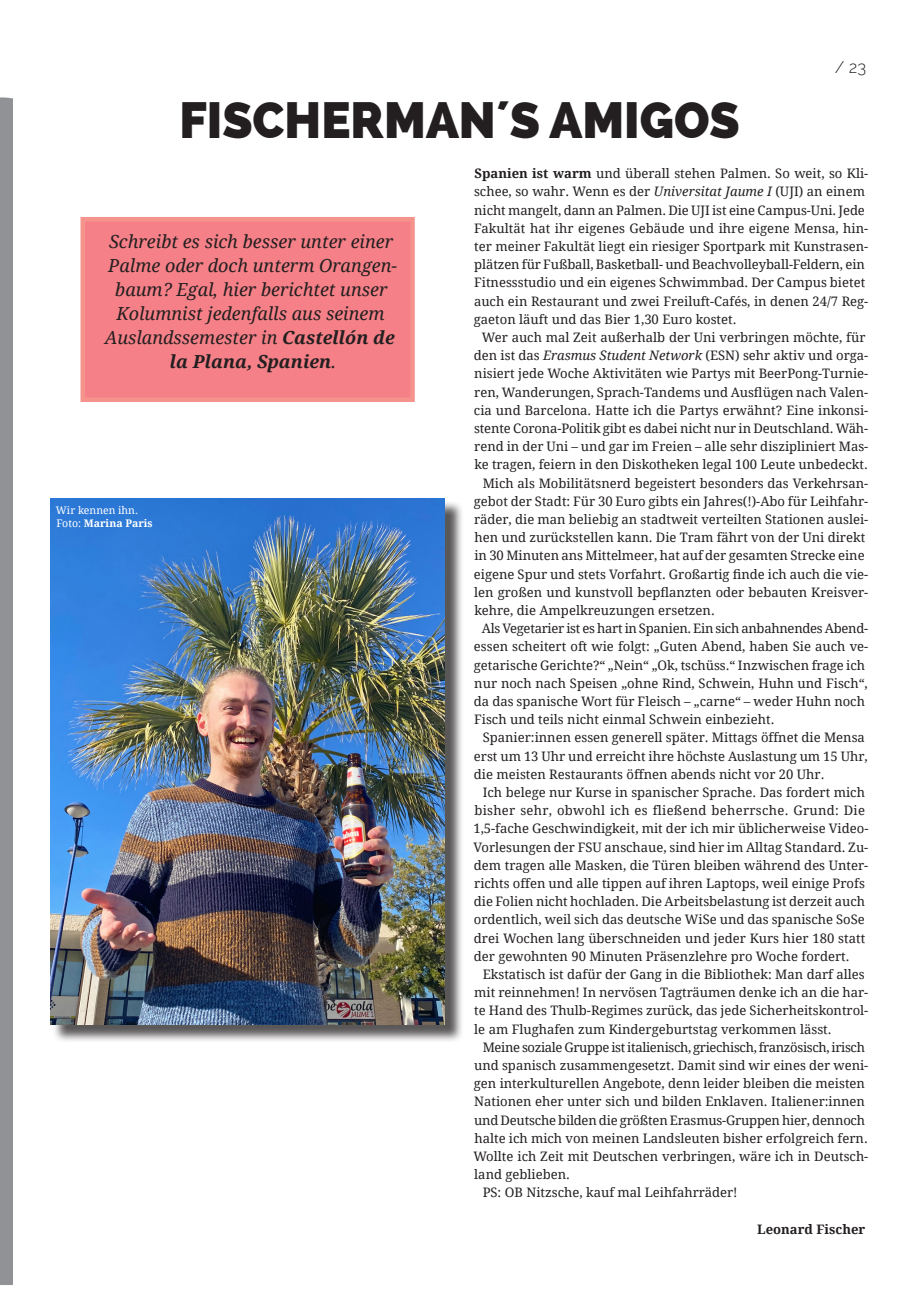
<style>
.page{position:relative;width:919px;height:1289px;background:#fff}
.page>*{position:absolute;margin:0;border:0;box-sizing:border-box;transform-origin:0 0}
.Unterüberschrift{font:800 51px "Raleway";color:#231f20;scale:.96 1}
.Teaser_neu{font:italic 18px/24px "Droid Serif";color:#231f20;text-align:center}
.t1{font:300 16.5px "Raleway";color:#231f20}
.Lu_Fortsetzung{font:13.05px/18.1px "Droid Serif";color:#231f20}
.Lu_Anfang_Artikel{font:13.05px/18.1px "Droid Serif";color:#231f20}
.Lu_Fortsetzung-2{font:700 13.05px "Droid Serif";color:#231f20}
.Lu_BU_Artikel{font:700 10.5px "Droid Serif";color:#fff}
.Lu_BU_Artikel-2{font:10.5px "Droid Serif";color:#fff}
.s1{font-weight:700}
.s2{font-weight:400}
.s3{font-style:italic}
</style>
<div class="page">
<div style="left:53px;top:500px;width:411px;height:542px;background:#231f20;opacity:.75"></div>
<img style="left:50px;top:498px;width:395px;height:526px">
<div style="left:80px;top:217px;width:335px;height:185px;background:#f58087"></div>
<p class="Unterüberschrift" style="left:179px;top:91px;width:585px">FISCHERMAN´S AMIGOS</p>
<p class="t1" style="left:834px;top:57px;width:33px">/ 23</p>
<p class="Teaser_neu" style="left:105px;top:229px;width:293px">Schreibt es sich besser unter einer<br>Palme oder doch unterm Orangen&shy;baum? Egal, hier berichtet unser<br>Kolumnist jedenfalls aus seinem<br>Auslandssemester in <span class="s1">Castellón de la Plana, Spanien</span>.</p>
<p class="Lu_BU_Artikel-2" style="left:56px;top:503px;width:84px">Wir kennen ihn.</p>
<p class="Lu_BU_Artikel" style="left:56px;top:516px;width:98px"><span class="s2">Foto:</span> Marina Paris</p>
<p class="Lu_Anfang_Artikel" style="left:474px;top:164px;width:396px"><span class="s1">Spanien ist warm</span> und überall stehen Palmen. So weit, so Kli&shy;schee, so wahr. Wenn es der <span class="s3">Universitat Jaume I</span> (UJI) an einem nicht mangelt, dann an Palmen. Die UJI ist eine Campus-Uni. Jede Fakultät hat ihr eigenes Gebäude und ihre eigene Mensa, hin&shy;ter meiner Fakultät liegt ein riesiger Sportpark mit Kunstrasen&shy;plätzen für Fußball, Basketball- und Beachvolleyball-Feldern, ein Fitnessstudio und ein eigenes Schwimmbad. Der Campus bietet auch ein Restaurant und zwei Freiluft-Cafés, in denen 24/7 Reg&shy;gaeton läuft und das Bier 1,30 Euro kostet.</p>
<p class="Lu_Fortsetzung" style="left:474px;top:328px;width:396px;text-align:center">Wer auch mal Zeit außerhalb der Uni verbringen möchte, für den ist das <span class="s3">Erasmus Student Network</span> (ESN) sehr aktiv und orga&shy;nisiert jede Woche Aktivitäten wie Partys mit BeerPong-Turnie&shy;ren, Wanderungen, Sprach-Tandems und Ausflügen nach Valen&shy;cia und Barcelona. Hatte ich die Partys erwähnt? Eine inkonsi&shy;stente Corona-Politik gibt es dabei nicht nur in Deutschland. Wäh&shy;rend in der Uni – und gar im Freien – alle sehr diszipliniert Mas&shy;ke tragen, feiern in den Diskotheken legal 100 Leute unbedeckt.</p>
<p class="Lu_Fortsetzung" style="left:474px;top:473px;width:396px;text-indent:9px">Mich als Mobilitätsnerd begeistert besonders das Verkehrsan&shy;gebot der Stadt: Für 30 Euro gibts ein Jahres(!)-Abo für Leihfahr&shy;räder, die man beliebig an stadtweit verteilten Stationen auslei&shy;hen und zurückstellen kann. Die Tram fährt von der Uni direkt in 30 Minuten ans Mittelmeer, hat auf der gesamten Strecke eine eigene Spur und stets Vorfahrt. Großartig finde ich auch die vie&shy;len großen und kunstvoll bepflanzten oder bebauten Kreisver&shy;kehre, die Ampelkreuzungen ersetzen.</p>
<p class="Lu_Fortsetzung" style="left:474px;top:619px;width:396px;text-indent:8px">Als Vegetarier ist es hart in Spanien. Ein sich anbahnendes Abend&shy;essen scheitert oft wie folgt: „Guten Abend, haben Sie auch ve&shy;getarische Gerichte?“ „Nein“ „Ok, tschüss.“ Inzwischen frage ich nur noch nach Speisen „ohne Rind, Schwein, Huhn und Fisch“, da das spanische Wort für Fleisch – „carne“ – weder Huhn noch Fisch und teils nicht einmal Schwein einbezieht.</p>
<p class="Lu_Fortsetzung" style="left:474px;top:728px;width:395px;text-indent:9px">Spanier:innen essen generell später. Mittags öffnet die Mensa erst um 13 Uhr und erreicht ihre höchste Auslastung um 15 Uhr, die meisten Restaurants öffnen abends nicht vor 20 Uhr.</p>
<p class="Lu_Fortsetzung" style="left:473px;top:782px;width:396px;text-indent:9px">Ich belege nur Kurse in spanischer Sprache. Das fordert mich bisher sehr, obwohl ich es fließend beherrsche. Grund: Die 1,5-fache Geschwindigkeit, mit der ich mir üblicherweise Video-Vorlesungen der FSU anschaue, sind hier im Alltag Standard. Zu&shy;dem tragen alle Masken, die Türen bleiben während des Unter&shy;richts offen und alle tippen auf ihren Laptops, weil einige Profs die Folien nicht hochladen. Die Arbeitsbelastung ist derzeit auch ordentlich, weil sich das deutsche WiSe und das spanische SoSe drei Wochen lang überschneiden und jeder Kurs hier 180 statt der gewohnten 90 Minuten Präsenzlehre pro Woche fordert.</p>
<p class="Lu_Fortsetzung" style="left:474px;top:964px;width:395px;text-indent:8px">Ekstatisch ist dafür der Gang in die Bibliothek: Man darf alles mit reinnehmen! In nervösen Tagträumen denke ich an die har&shy;te Hand des Thulb-Regimes zurück, das jede Sicherheitskontrol&shy;le am Flughafen zum Kindergeburtstag verkommen lässt.</p>
<p class="Lu_Fortsetzung" style="left:473px;top:1037px;width:396px;text-indent:9px">Meine soziale Gruppe ist italienisch, griechisch, französisch, irisch und spanisch zusammengesetzt. Damit sind wir eines der weni&shy;gen interkulturellen Angebote, denn leider bleiben die meisten Nationen eher unter sich und bilden Enklaven. Italiener:innen und Deutsche bilden die größten Erasmus-Gruppen hier, dennoch halte ich mich von meinen Landsleuten bisher erfolgreich fern.<br>Wollte ich Zeit mit Deutschen verbringen, wäre ich in Deutsch&shy;land geblieben.</p>
<p class="Lu_Fortsetzung" style="left:482px;top:1183px;width:256px">PS: OB Nitzsche, kauf mal Leihfahrräder!</p>
<p class="Lu_Fortsetzung-2" style="left:757px;top:1219px;width:110px">Leonard Fischer</p>
</div>
